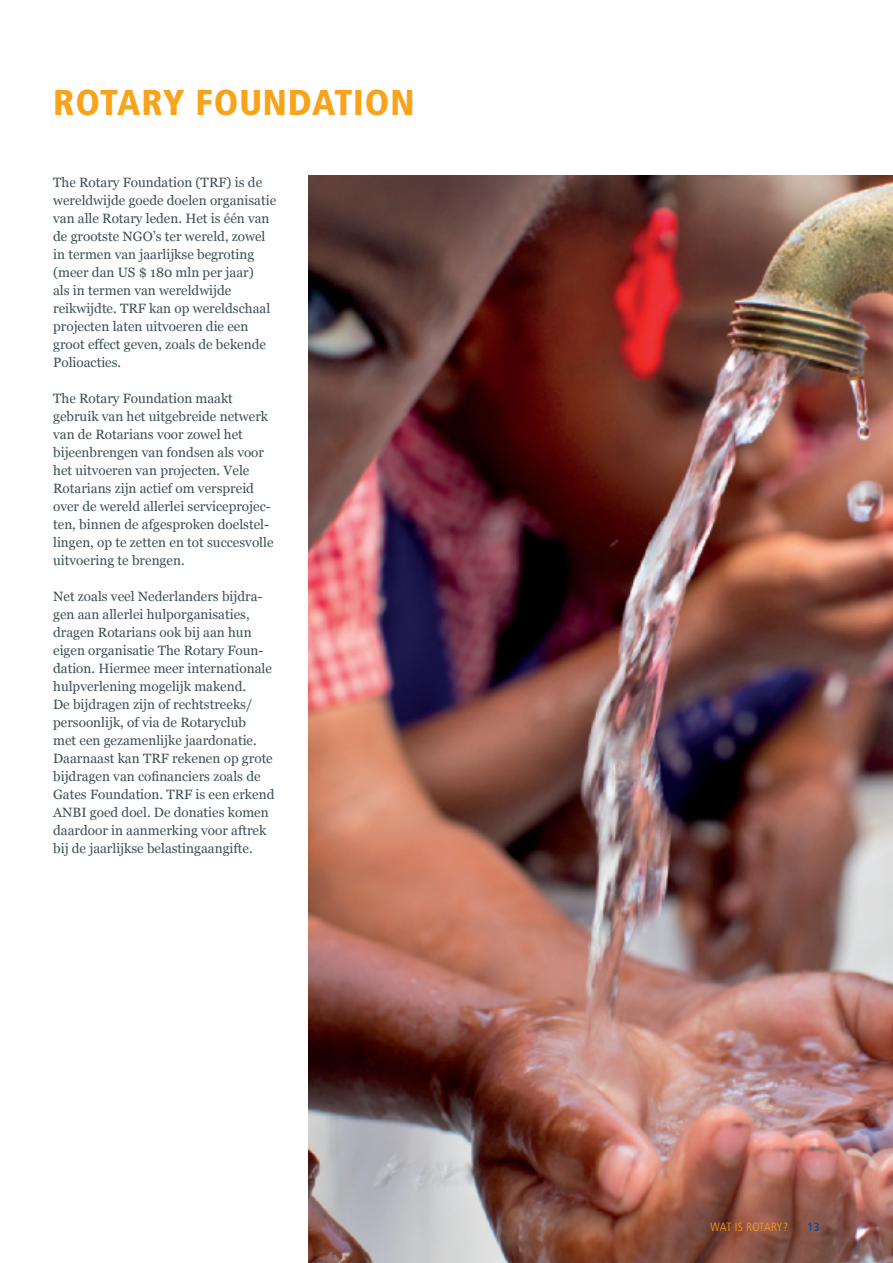
<style>
.page{position:relative;width:893px;height:1263px;background:#fff}
.page>*{position:absolute;margin:0;border:0;box-sizing:border-box;transform-origin:0 0}
.t1{font:900 condensed 36px "Frutiger";letter-spacing:.025em;color:#f9a31b}
.t2{font:13.5px/18px "Georgia";color:#3b4f55}
.t3{font:300 condensed 12px "Frutiger";letter-spacing:-.01em;color:#f9a31b}
.t4{font:700 condensed 12px "Frutiger";color:#0f4c95}
</style>
<div class="page">
<img style="left:308px;top:175px;width:585px;height:1088px">
<h1 class="t1" style="left:53px;top:88px;width:363px">ROTARY FOUNDATION</h1>
<p class="t2" style="left:53px;top:173px;width:225px">The Rotary Foundation (TRF) is de wereldwijde goede doelen organisatie van alle Rotary leden. Het is één van de grootste NGO’s ter wereld, zowel in termen van jaarlijkse begroting (meer dan US $ 180 mln per jaar)<br>als in termen van wereldwijde reikwijdte. TRF kan op wereldschaal projecten laten uitvoeren die een groot effect geven, zoals de bekende<br>Polio acties.</p>
<p class="t2" style="left:53px;top:389px;width:222px">The Rotary Foundation maakt gebruik van het uitgebreide netwerk van de Rotarians voor zowel het bijeenbrengen van fondsen als voor het uitvoeren van projecten. Vele Rotarians zijn actief om verspreid over de wereld allerlei serviceprojec&shy;ten, binnen de afgesproken doelstel&shy;lingen, op te zetten en tot succesvolle uitvoering te brengen.</p>
<p class="t2" style="left:53px;top:587px;width:223px">Net zoals veel Nederlanders bijdra&shy;gen aan allerlei hulporganisaties, dragen Rotarians ook bij aan hun eigen organisatie The Rotary Foun&shy;dation. Hiermee meer internationale hulpverlening mogelijk makend.<br>De bijdragen zijn of rechtstreeks/ persoonlijk, of via de Rotaryclub<br>met een gezamenlijke jaardonatie.<br>Daarnaast kan TRF rekenen op grote bijdragen van cofinanciers zoals de Gates Foundation. TRF is een erkend ANBI goed doel. De donaties komen daardoor in aanmerking voor aftrek bij de jaarlijkse belastingaangifte.</p>
<p class="t3" style="left:711px;top:1222px;width:79px">WAT IS ROTARY?</p>
<p class="t4" style="left:807px;top:1222px;width:14px">13</p>
</div>
